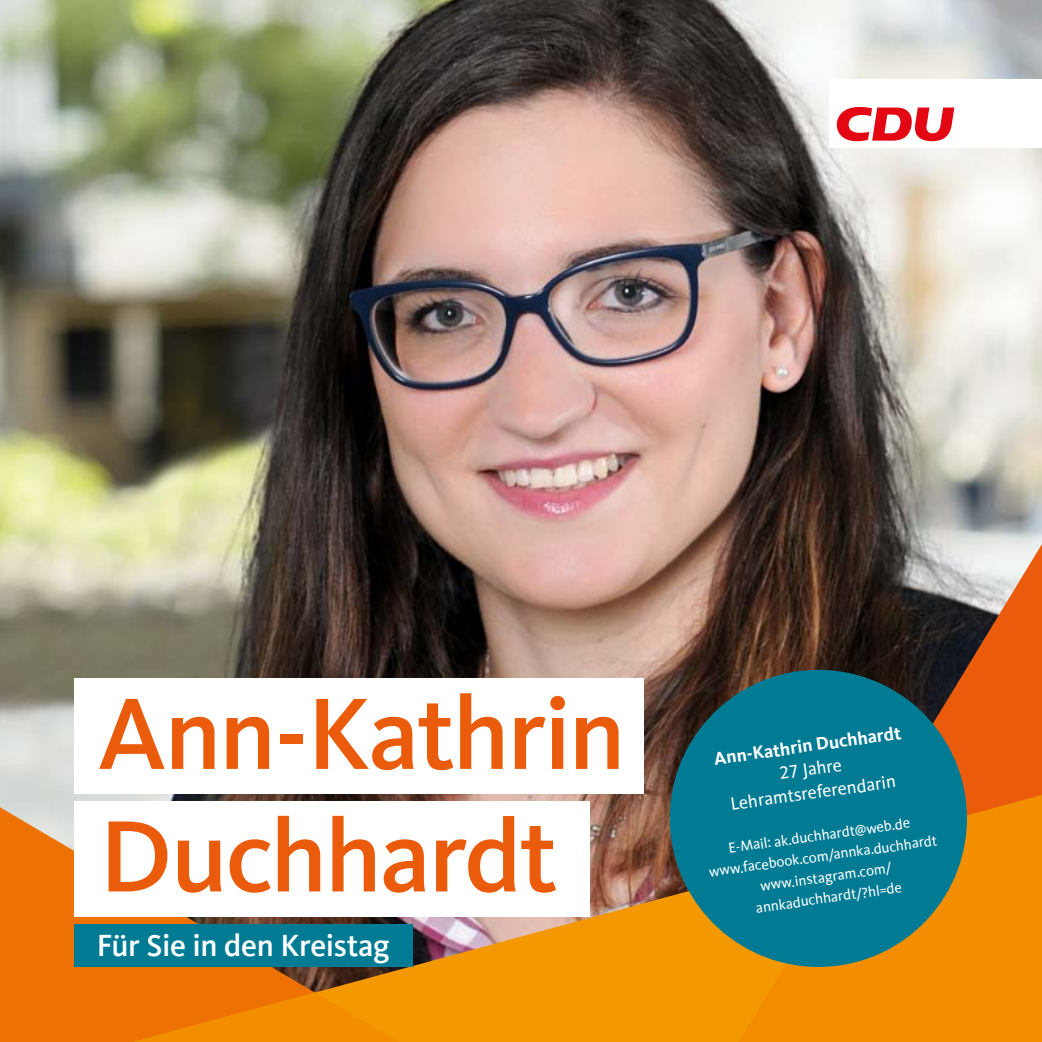
<style>
.page{position:relative;width:1042px;height:1042px;background:#fff}
.page>*{position:absolute;margin:0;border:0;box-sizing:border-box;transform-origin:0 0}
.t1{font:500 105px/122.5px "CDU Kievit Tab";letter-spacing:-.025em;color:#ea5b0b}
.t2{font:500 31.5px "CDU Kievit Tab";letter-spacing:-.015em;color:#fff}
.t3{font:18.38px/23.6px "CDU Kievit Tab";color:#fff;text-align:center}
.t4{font:700 18.38px "CDU Kievit Tab";color:#fff}
.t5{font:14.88px/21px "CDU Kievit Tab";color:#fff;text-align:center}
</style>
<div class="page">
<img style="left:0;top:0;width:1042px;height:807px">
<svg style="left:0;top:807px;width:133px;height:235px;background:#ec7a12"></svg>
<svg style="left:133px;top:795px;width:606px;height:247px;background:#d3851f"></svg>
<svg style="left:739px;top:544px;width:303px;height:251px;background:#814e33"></svg>
<div style="left:739px;top:795px;width:303px;height:247px;background:#f28e00"></div>
<svg style="left:133px;top:992px;width:266px;height:50px;background:#f08501"></svg>
<div style="left:830px;top:79px;width:212px;height:69px;background:#fff"></div>
<svg style="left:836px;top:107px;width:118px;height:34px"></svg>
<div style="left:74px;top:678px;width:570px;height:116px;background:#fff"></div>
<div style="left:74px;top:801px;width:515px;height:116px;background:#fff"></div>
<div style="left:74px;top:924px;width:339px;height:43px;background:#007b93"></div>
<svg style="left:660px;top:660px;width:317px;height:317px;background:#337269"></svg>
<h1 class="t1" style="left:97px;top:673px;width:530px">Ann-Kathrin<br>Duchhardt</h1>
<h2 class="t2" style="left:97px;top:927px;width:295px">Für Sie in den Kreistag</h2>
<p class="t4" style="left:712px;top:748px;width:190px;rotate:-8deg">Ann-Kathrin Duchhardt</p>
<p class="t3" style="left:726px;top:769px;width:168px;rotate:-8deg">27 Jahre<br>Lehramtsreferendarin</p>
<p class="t5" style="left:704px;top:841px;width:232px;rotate:-8deg">E-Mail: ak.duchhardt@web.de www.facebook.com/annka.duchhardt www.instagram.com/ annkaduchhardt/?hl=de</p>
</div>
